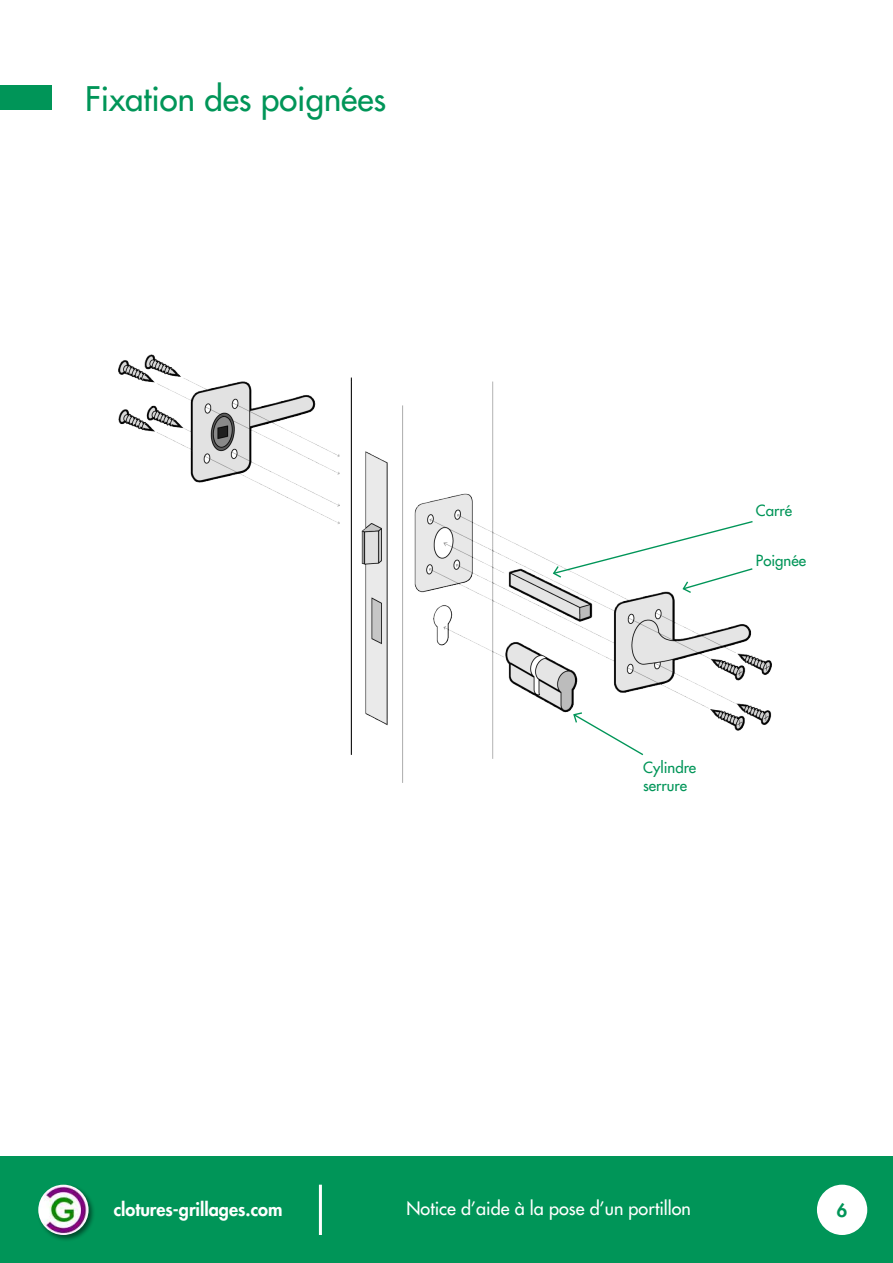
<style>
.page{position:relative;width:893px;height:1263px;background:#fff}
.page>*{position:absolute;margin:0;border:0;box-sizing:border-box;transform-origin:0 0}
.t1{font:33px "Futura LT";color:#009558}
.t2{font:18px "Futura LT";color:#fff}
.t3{font:800 18px "Futura LT";color:#fff}
.t4{font:800 18px "Futura LT";color:#009558}
.t5{font:15px/18px "Futura LT";color:#009558}
</style>
<div class="page">
<div style="left:0;top:1157px;width:893px;height:106px;background:#009558"></div>
<div style="left:37px;top:1183px;width:59px;height:60px;background:#000;opacity:.5"></div>
<img style="left:38px;top:1185px;width:51px;height:50px;border-radius:25px">
<div style="left:817px;top:1185px;width:50px;height:50px;background:#fff;border-radius:50%"></div>
<hr style="left:319px;top:1185px;width:3px;height:50px;background:#fff">
<img style="left:119px;top:355px;width:652px;height:427px">
<svg style="left:552px;top:520px;width:202px;height:74px"></svg>
<svg style="left:572px;top:711px;width:73px;height:45px"></svg>
<div style="left:0;top:85px;width:51px;height:24px;background:#009558"></div>
<h1 class="t1" style="left:85px;top:78px;width:303px">Fixation des poignées</h1>
<p class="t5" style="left:756px;top:501px;width:38px">Carré</p>
<p class="t5" style="left:756px;top:552px;width:52px">Poignée</p>
<p class="t5" style="left:643px;top:758px;width:55px">Cylindre serrure</p>
<p class="t3" style="left:114px;top:1197px;width:170px">clotures-grillages.com</p>
<p class="t2" style="left:406px;top:1196px;width:286px">Notice d’aide à la pose d’un portillon</p>
<p class="t4" style="left:837px;top:1198px;width:12px">6</p>
</div>
